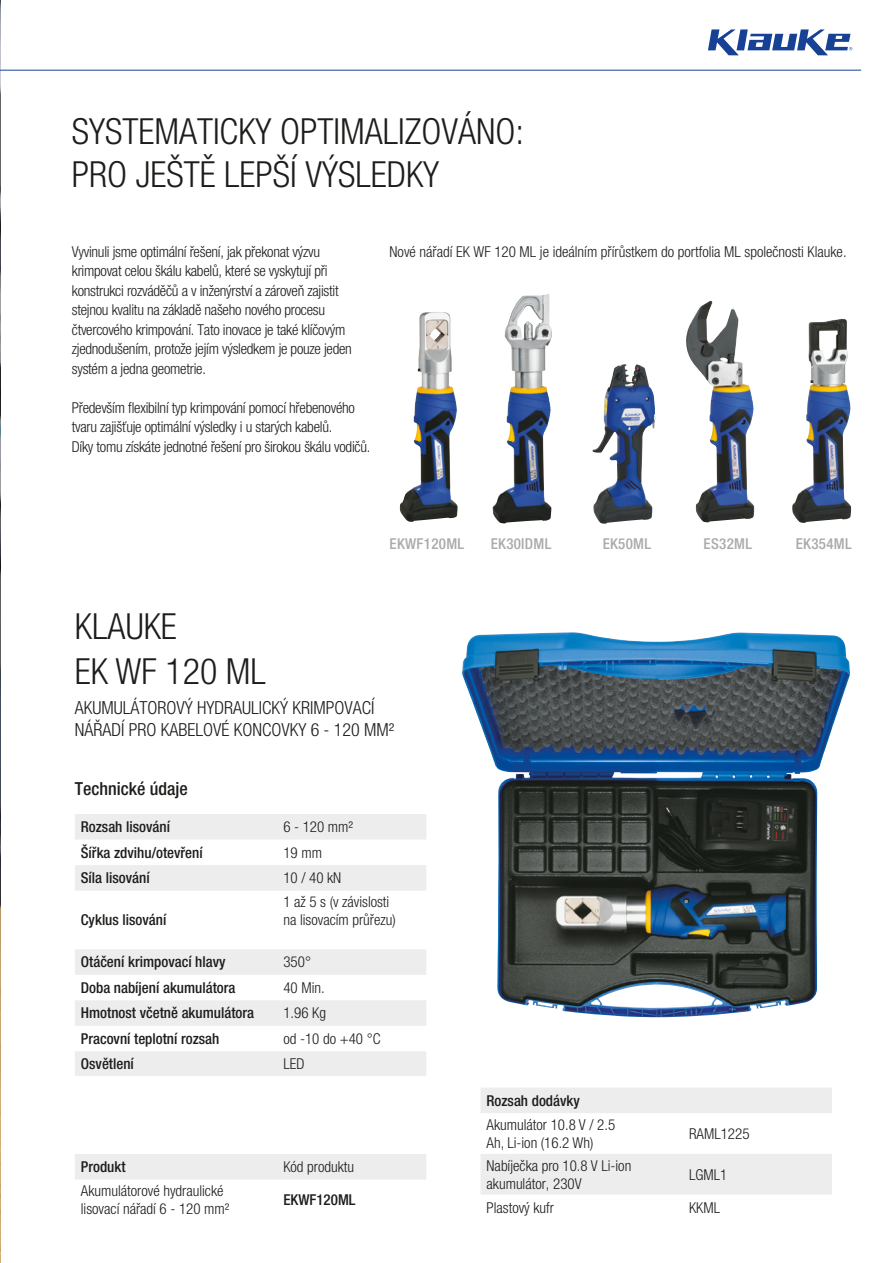
<style>
.page{position:relative;width:893px;height:1263px;background:#fff}
.page>*{position:absolute;margin:0;border:0;box-sizing:border-box;transform-origin:0 0}
.t1{font:300 condensed 36px/43.2px "Helvetica Neue LT Pro";color:#1d1d1b}
.t2{font:300 condensed 18px/21.6px "Helvetica Neue LT Pro";color:#1d1d1b}
.t3{font:500 condensed 18px "Helvetica Neue LT Pro";color:#1d1d1b}
.t4{font:300 condensed 15px/19.5px "Helvetica Neue LT Pro";letter-spacing:-.015em;color:#1d1d1b}
.t5{font:500 condensed 15px/25.5px "Helvetica Neue LT Pro";color:#1d1d1b}
.t6{font:500 condensed 15px "Helvetica Neue LT Pro";letter-spacing:.02em;color:#aaa}
</style>
<div class="page">
<svg style="left:708px;top:29px;width:144px;height:26px"></svg>
<img style="left:462px;top:632px;width:388px;height:385px">
<img style="left:0;top:0;width:1px;height:1263px">
<hr style="left:0;top:70px;width:861px;height:1px;background:#164194">
<img style="left:592px;top:364px;width:64px;height:160px">
<img style="left:686px;top:301px;width:68px;height:221px">
<img style="left:792px;top:319px;width:59px;height:204px">
<img style="left:492px;top:294px;width:60px;height:229px">
<img style="left:400px;top:312px;width:58px;height:210px">
<svg style="left:481px;top:1088px;width:351px;height:106px"></svg>
<svg style="left:75px;top:814px;width:351px;height:262px"></svg>
<div style="left:75px;top:1154px;width:351px;height:25px;background:#ededed"></div>
<h1 class="t1" style="left:72px;top:109px;width:454px">SYSTEMATICKY OPTIMALIZOVÁNO:<br>PRO JEŠTĚ LEPŠÍ VÝSLEDKY</h1>
<p class="t4" style="left:72px;top:241px;width:282px">Vyvinuli jsme optimální řešení, jak překonat výzvu krimpovat celou škálu kabelů, které se vyskytují při konstrukci rozváděčů a v inženýrství a zároveň zajistit stejnou kvalitu na základě našeho nového procesu čtvercového krimpování. Tato inovace je také klíčovým zjednodušením, protože jejím výsledkem je pouze jeden systém a jedna geometrie.</p>
<p class="t4" style="left:72px;top:397px;width:300px">Především flexibilní typ krimpování pomocí hřebenového tvaru zajišťuje optimální výsledky i u starých kabelů.<br>Díky tomu získáte jednotné řešení pro širokou škálu vodičů.</p>
<p class="t4" style="left:390px;top:241px;width:459px">Nové nářadí EK WF 120 ML je ideálním přírůstkem do portfolia ML společnosti Klauke.</p>
<p class="t6" style="left:390px;top:535px;width:76px">EKWF120ML</p>
<p class="t6" style="left:491px;top:535px;width:62px">EK30IDML</p>
<p class="t6" style="left:603px;top:535px;width:50px">EK50ML</p>
<p class="t6" style="left:704px;top:535px;width:50px">ES32ML</p>
<p class="t6" style="left:796px;top:535px;width:57px">EK354ML</p>
<h1 class="t1" style="left:75px;top:603px;width:193px;line-height:45px">KLAUKE<br>EK WF 120 ML</h1>
<p class="t2" style="left:75px;top:697px;width:321px">AKUMULÁTOROVÝ HYDRAULICKÝ KRIMPOVACÍ<br>NÁŘADÍ PRO KABELOVÉ KONCOVKY 6 - 120 MM²</p>
<p class="t3" style="left:75px;top:778px;width:114px">Technické údaje</p>
<p class="t5" style="left:81px;top:814px;width:91px">Rozsah lisování</p>
<p class="t4" style="left:283px;top:817px;width:71px">6 - 120 mm²</p>
<p class="t5" style="left:81px;top:839px;width:123px">Šířka zdvihu/otevření</p>
<p class="t4" style="left:283px;top:842px;width:40px">19 mm</p>
<p class="t5" style="left:81px;top:865px;width:70px">Síla lisování</p>
<p class="t4" style="left:283px;top:868px;width:59px">10 / 40 kN</p>
<p class="t5" style="left:81px;top:907px;width:87px">Cyklus lisování</p>
<p class="t4" style="left:283px;top:893px;width:114px;line-height:18px">1 až 5 s (v závislosti na lisovacím průřezu)</p>
<p class="t5" style="left:81px;top:949px;width:146px">Otáčení krimpovací hlavy</p>
<p class="t4" style="left:283px;top:952px;width:29px">350°</p>
<p class="t5" style="left:81px;top:975px;width:175px">Doba nabíjení akumulátora<br>Hmotnost včetně akumulátora</p>
<p class="t4" style="left:283px;top:975px;width:44px;line-height:25.5px">40 Min.<br>1.96 Kg</p>
<p class="t5" style="left:81px;top:1026px;width:140px">Pracovní teplotní rozsah</p>
<p class="t4" style="left:283px;top:1029px;width:99px">od -10 do +40 °C</p>
<p class="t5" style="left:81px;top:1051px;width:55px">Osvětlení</p>
<p class="t4" style="left:283px;top:1054px;width:23px">LED</p>
<p class="t5" style="left:81px;top:1154px;width:46px">Produkt</p>
<p class="t4" style="left:283px;top:1157px;width:72px">Kód produktu</p>
<p class="t4" style="left:81px;top:1182px;width:150px;line-height:18px">Akumulátorové hydraulické lisovací nářadí 6 - 120 mm²</p>
<p class="t5" style="left:283px;top:1187px;width:74px">EKWF120ML</p>
<p class="t5" style="left:487px;top:1087px;width:95px">Rozsah dodávky</p>
<p class="t4" style="left:487px;top:1115px;width:130px;line-height:18px">Akumulátor 10.8 V / 2.5<br>Ah, Li-ion (16.2 Wh)</p>
<p class="t4" style="left:689px;top:1124px;width:62px">RAML1225</p>
<p class="t4" style="left:487px;top:1156px;width:146px;line-height:18px">Nabíječka pro 10.8 V Li-ion akumulátor, 230V</p>
<p class="t4" style="left:689px;top:1164px;width:40px">LGML1</p>
<p class="t4" style="left:487px;top:1197px;width:69px">Plastový kufr</p>
<p class="t4" style="left:689px;top:1197px;width:33px">KKML</p>
</div>
